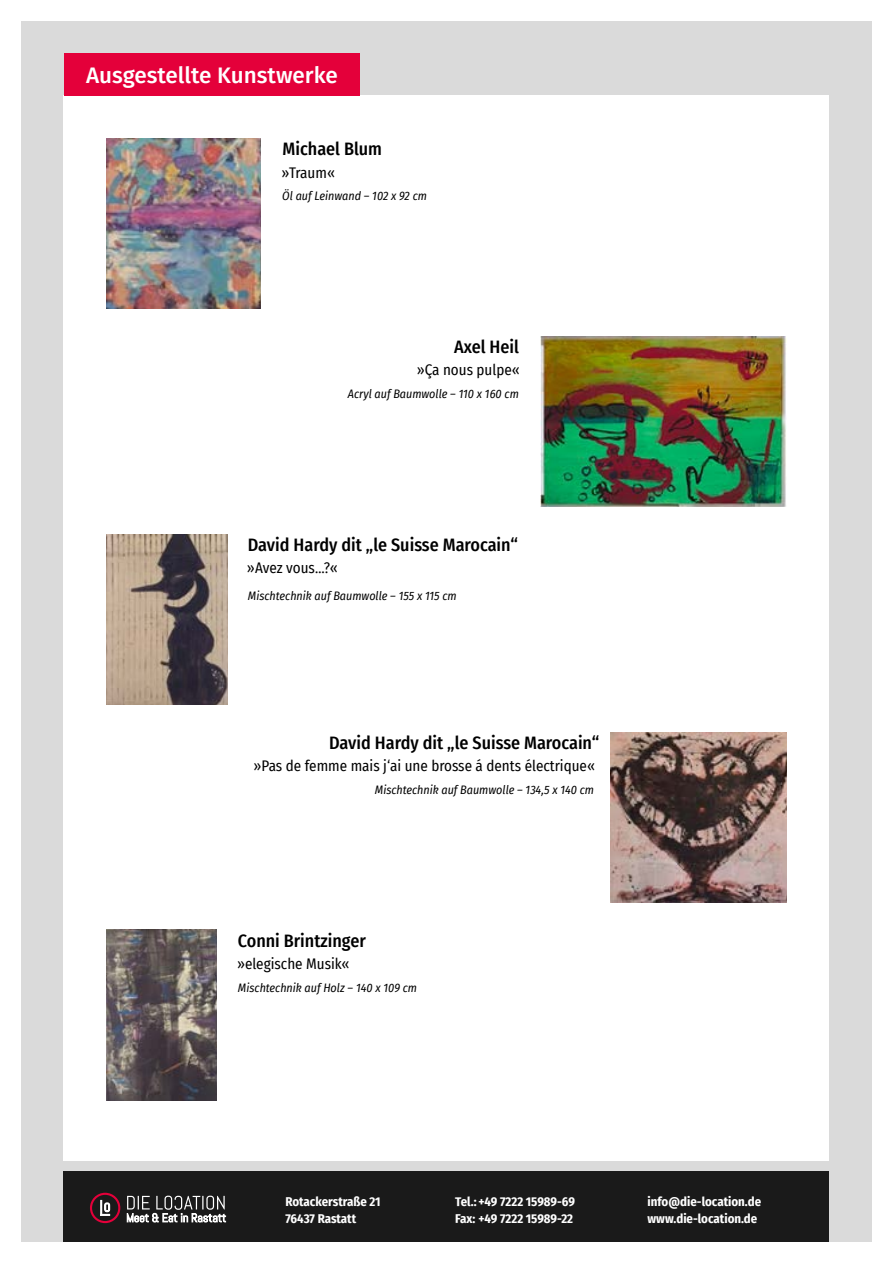
<style>
.page{position:relative;width:893px;height:1263px;background:#fff}
.page>*{position:absolute;margin:0;border:0;box-sizing:border-box;transform-origin:0 0}
.t1{font:500 22.5px "Fira Sans";color:#fff}
.t2{font:500 18px "Fira Sans Condensed";color:#000}
.t3{font:15px "Fira Sans Condensed";color:#000}
.t4{font:700 12.75px/17.4px "Fira Sans Condensed";color:#fff}
.t5{font:italic 12px "Fira Sans Condensed";color:#000}
</style>
<div class="page">
<div style="left:21px;top:21px;width:851px;height:1221px;background:#dadada"></div>
<div style="left:64px;top:1171px;width:765px;height:71px;background:#1f1f1f"></div>
<svg style="left:127px;top:1196px;width:99px;height:26px"></svg>
<div style="left:90px;top:1193px;width:30px;height:30px;border:2px solid #e4003a;border-radius:50%"></div>
<svg style="left:100px;top:1200px;width:11px;height:16px"></svg>
<div style="left:64px;top:96px;width:765px;height:1065px;background:#fff"></div>
<div style="left:64px;top:53px;width:295px;height:43px;background:#e4003a"></div>
<img style="left:106px;top:138px;width:155px;height:170px">
<img style="left:541px;top:336px;width:246px;height:170px">
<img style="left:106px;top:534px;width:121px;height:170px">
<img style="left:610px;top:732px;width:177px;height:170px">
<img style="left:106px;top:930px;width:110px;height:170px">
<p class="t1" style="left:86px;top:57px;width:253px">Ausgestellte Kunstwerke</p>
<p class="t2" style="left:283px;top:135px;width:101px">Michael Blum</p>
<p class="t3" style="left:282px;top:161px;width:55px">»Traum«</p>
<p class="t5" style="left:282px;top:187px;width:146px">Öl auf Leinwand – 102 x 92 cm</p>
<p class="t2" style="left:454px;top:332px;width:66px">Axel Heil</p>
<p class="t3" style="left:417px;top:359px;width:105px">»Ça nous pulpe«</p>
<p class="t5" style="left:348px;top:385px;width:172px">Acryl auf Baumwolle – 110 x 160 cm</p>
<p class="t2" style="left:248px;top:530px;width:272px">David Hardy dit „le Suisse Marocain“</p>
<p class="t3" style="left:247px;top:557px;width:92px">»Avez vous…?«</p>
<p class="t5" style="left:248px;top:587px;width:210px">Mischtechnik auf Baumwolle – 155 x 115 cm</p>
<p class="t2" style="left:329px;top:728px;width:272px">David Hardy dit „le Suisse Marocain“</p>
<p class="t3" style="left:254px;top:755px;width:343px">»Pas de femme mais j‘ai une brosse á dents électrique«</p>
<p class="t5" style="left:375px;top:781px;width:221px">Mischtechnik auf Baumwolle – 134,5 x 140 cm</p>
<p class="t2" style="left:238px;top:926px;width:129px">Conni Brintzinger</p>
<p class="t3" style="left:237px;top:952px;width:114px">»elegische Musik«</p>
<p class="t5" style="left:238px;top:979px;width:181px">Mischtechnik auf Holz – 140 x 109 cm</p>
<p class="t4" style="left:285px;top:1191px;width:97px">Rotackerstraße 21<br>76437 Rastatt</p>
<p class="t4" style="left:455px;top:1191px;width:121px">Tel.: +49 7222 15989-69<br>Fax: +49 7222 15989-22</p>
<p class="t4" style="left:648px;top:1191px;width:115px">info@die-location.de www.die-location.de</p>
</div>
